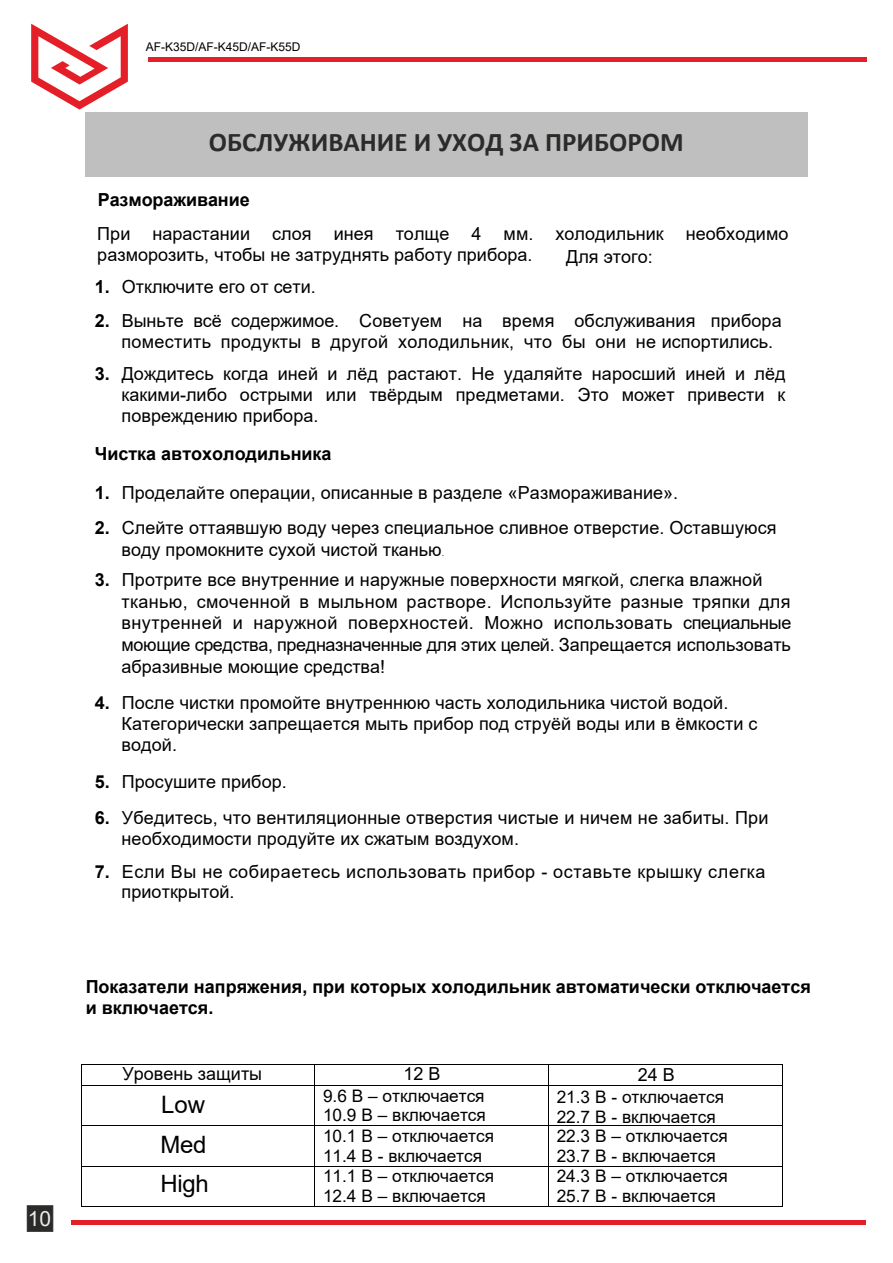
<style>
.page{position:relative;width:893px;height:1263px;background:#fff}
.page>*{position:absolute;margin:0;border:0;box-sizing:border-box;transform-origin:0 0}
.t1{font:700 27px "Calibri";color:#2b2b2a}
.t2{font:24px "Arial";letter-spacing:-.01em;color:#000}
.t3{font:21px "Arial";color:#ececec}
.t4{font:18px/20.7px "Arial";letter-spacing:.005em;color:#000}
.t5{font:700 18px/21.6px "Arial";color:#000}
.t6{font:18px/20.7px "Arial";letter-spacing:.03em;color:#000}
.t7{font:17.25px/19.8px "Arial";color:#000}
.t8{font:12px "Arial";color:#000}
.s1{font-weight:700}
.s2{font-size:9px}
</style>
<div class="page">
<div style="left:85px;top:112px;width:723px;height:65px;background:#bfbfbf"></div>
<svg style="left:31px;top:24px;width:97px;height:86px"></svg>
<hr style="left:148px;top:57px;width:719px;height:4px;background:#e41f27">
<div style="left:27px;top:1205px;width:26px;height:26px;background:#2b2b2a;border:1px solid #2b2b2a"></div>
<hr style="left:71px;top:1220px;width:795px;height:4px;background:#e41f27">
<hr style="left:82px;top:1064px;width:233px;height:1px;background:#000">
<hr style="left:315px;top:1064px;width:233px;height:1px;background:#000">
<hr style="left:549px;top:1064px;width:233px;height:1px;background:#000">
<svg style="left:81px;top:1064px;width:1px;height:21px"></svg>
<hr style="left:82px;top:1085px;width:233px;height:1px;background:#000">
<hr style="left:315px;top:1085px;width:233px;height:1px;background:#000">
<svg style="left:548px;top:1064px;width:1px;height:21px"></svg>
<hr style="left:549px;top:1085px;width:233px;height:1px;background:#000">
<svg style="left:782px;top:1064px;width:1px;height:21px"></svg>
<hr style="left:81px;top:1085px;width:1px;height:40px;background:#000">
<hr style="left:315px;top:1085px;width:1px;height:40px;background:#000">
<hr style="left:548px;top:1085px;width:1px;height:40px;background:#000">
<hr style="left:782px;top:1085px;width:1px;height:40px;background:#000">
<hr style="left:82px;top:1125px;width:233px;height:1px;background:#000">
<hr style="left:315px;top:1125px;width:233px;height:1px;background:#000">
<hr style="left:549px;top:1125px;width:233px;height:1px;background:#000">
<hr style="left:81px;top:1126px;width:1px;height:40px;background:#000">
<hr style="left:315px;top:1126px;width:1px;height:40px;background:#000">
<hr style="left:548px;top:1126px;width:1px;height:40px;background:#000">
<hr style="left:782px;top:1126px;width:1px;height:40px;background:#000">
<hr style="left:82px;top:1166px;width:233px;height:1px;background:#000">
<hr style="left:315px;top:1166px;width:233px;height:1px;background:#000">
<hr style="left:549px;top:1166px;width:233px;height:1px;background:#000">
<hr style="left:81px;top:1166px;width:1px;height:40px;background:#000">
<hr style="left:315px;top:1166px;width:1px;height:40px;background:#000">
<hr style="left:315px;top:1206px;width:233px;height:1px;background:#000">
<hr style="left:548px;top:1166px;width:1px;height:40px;background:#000">
<hr style="left:549px;top:1206px;width:233px;height:1px;background:#000">
<hr style="left:782px;top:1166px;width:1px;height:40px;background:#000">
<hr style="left:81px;top:1206px;width:233px;height:1px;background:#000">
<p class="t3" style="left:28px;top:1204px;width:25px">10</p>
<p class="t8" style="left:146px;top:39px;width:156px">AF-K35D/AF-K45D/AF-K55D</p>
<h1 class="t1" style="left:209px;top:131px;width:476px">ОБСЛУЖИВАНИЕ И УХОД ЗА ПРИБОРОМ</h1>
<p class="t5" style="left:98px;top:189px;width:153px">Размораживание</p>
<p class="t4" style="left:97px;top:223px;width:693px">При нарастании слоя инея толще 4 мм. холодильник необходимо разморозить, чтобы не затруднять работу прибора.</p>
<p class="t4" style="left:566px;top:246px;width:88px">Для этого:</p>
<p class="t4" style="left:95px;top:276px;width:222px"><span class="s1">1.</span> Отключите его от сети.</p>
<p class="t4" style="left:122px;top:310px;width:662px;text-indent:-27px"><span class="s1">2.</span> Выньте всё содержимое. Советуем на время обслуживания прибора поместить продукты в другой холодильник, что бы они не испортились.</p>
<p class="t4" style="left:122px;top:364px;width:665px;text-align:justify;text-indent:-27px"><span class="s1">3.</span> Дождитесь когда иней и лёд растают. Не удаляйте наросший иней и лёд какими-либо острыми или твёрдым предметами. Это может привести к повреждению прибора.</p>
<p class="t5" style="left:95px;top:443px;width:238px">Чистка автохолодильника</p>
<p class="t4" style="left:95px;top:482px;width:585px"><span class="s1">1.</span> Проделайте операции, описанные в разделе «Размораживание».</p>
<p class="t4" style="left:122px;top:517px;width:656px;line-height:21.6px;text-indent:-27px"><span class="s1">2.</span> Слейте оттаявшую воду через специальное сливное отверстие. Оставшуюся воду промокните сухой чистой тканью<span class="s2">.</span></p>
<p class="t4" style="left:122px;top:569px;width:671px;line-height:21.6px;text-indent:-27px"><span class="s1">3.</span> Протрите все внутренние и наружные поверхности мягкой, слегка влажной тканью, смоченной в мыльном растворе. Используйте разные тряпки для внутренней и наружной поверхностей. Можно использовать специальные моющие средства, предназначенные для этих целей. Запрещается использовать абразивные моющие средства!</p>
<p class="t4" style="left:122px;top:692px;width:637px;text-indent:-27px"><span class="s1">4.</span> После чистки промойте внутреннюю часть холодильника чистой водой.<br>Категорически запрещается мыть прибор под струёй воды или в ёмкости с водой.</p>
<p class="t4" style="left:95px;top:771px;width:194px"><span class="s1">5.</span> Просушите прибор.</p>
<p class="t4" style="left:122px;top:807px;width:648px;text-indent:-27px"><span class="s1">6.</span> Убедитесь, что вентиляционные отверстия чистые и ничем не забиты. При необходимости продуйте их сжатым воздухом.</p>
<p class="t6" style="left:122px;top:861px;width:645px;text-indent:-27px"><span class="s1">7.</span> Если Вы не собираетесь использовать прибор - оставьте крышку слегка приоткрытой.</p>
<p class="t5" style="left:86px;top:976px;width:727px">Показатели напряжения, при которых холодильник автоматически отключается и включается.</p>
<p class="t4" style="left:123px;top:1063px;width:141px">Уровень защиты</p>
<p class="t4" style="left:404px;top:1063px;width:39px">12 В</p>
<p class="t4" style="left:638px;top:1064px;width:39px">24 В</p>
<h2 class="t2" style="left:161px;top:1088px;width:46px">Low</h2>
<p class="t7" style="left:323px;top:1085px;width:164px">9.6 В – отключается<br>10.9 В – включается</p>
<p class="t7" style="left:557px;top:1087px;width:169px">21.3 В - отключается<br>22.7 В - включается</p>
<h2 class="t2" style="left:160px;top:1128px;width:48px">Med</h2>
<p class="t7" style="left:323px;top:1126px;width:173px">10.1 В – отключается<br>11.4 В - включается</p>
<p class="t7" style="left:557px;top:1126px;width:173px">22.3 В – отключается<br>23.7 В - включается</p>
<h2 class="t2" style="left:160px;top:1167px;width:50px">High</h2>
<p class="t7" style="left:323px;top:1166px;width:173px">11.1 В – отключается<br>12.4 В – включается</p>
<p class="t7" style="left:557px;top:1166px;width:173px">24.3 В – отключается<br>25.7 В - включается</p>
</div>
